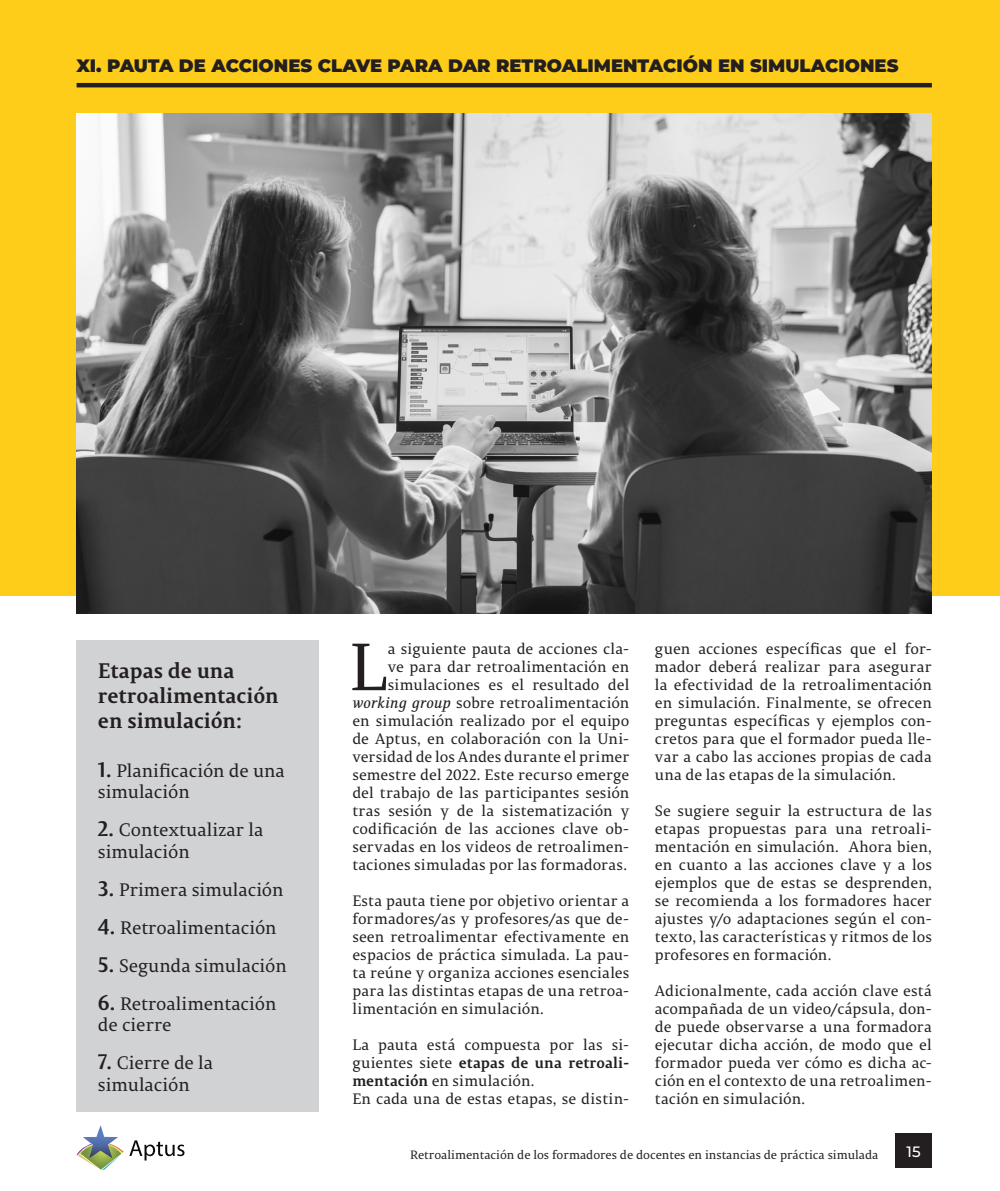
<style>
.page{position:relative;width:1000px;height:1191px;background:#fff}
.page>*{position:absolute;margin:0;border:0;box-sizing:border-box;transform-origin:0 0}
.t1{font:66.45px "Permian Serif Typeface";color:#231f20}
.t2{font:700 21px/25.2px "Permian Serif Typeface";color:#231f20}
.t3{font:18px/21.6px "Permian Serif Typeface";color:#231f20}
.CAPITULOS_2{font:100 18px "Montserrat";color:#231f20}
.t4{font:15px/18px "Permian Serif Typeface";letter-spacing:.005em;color:#231f20;text-align:justify}
.t5{font:100 15px "Montserrat";color:#fff}
.t6{font:12px "Permian Serif Typeface";color:#231f20}
.s1{font-weight:700;font-size:21px}
.s2{font-style:italic}
.s3{font-weight:700}
</style>
<div class="page">
<div style="left:894px;top:1133px;width:37px;height:34px;background:#231f20"></div>
<svg style="left:77px;top:1125px;width:107px;height:44px"></svg>
<div style="left:0;top:0;width:999px;height:595px;background:#fecd1a"></div>
<hr style="left:77px;top:83px;width:854px;height:4px;background:#231f20">
<div style="left:77px;top:640px;width:242px;height:472px;background:#d1d2d4"></div>
<img style="left:77px;top:114px;width:854px;height:499px">
<p class="CAPITULOS_2" style="left:77px;top:53px;width:823px">XI. PAUTA DE ACCIONES CLAVE PARA DAR RETROALIMENTACIÓN EN SIMULACIONES</p>
<p class="t2" style="left:98px;top:656px;width:182px">Etapas de una retroalimentación en simulación:</p>
<p class="t3" style="left:98px;top:758px;width:188px"><span class="s1">1.</span> Planificación de una simulación</p>
<p class="t3" style="left:98px;top:818px;width:167px"><span class="s1">2.</span> Contextualizar la simulación</p>
<p class="t3" style="left:98px;top:877px;width:187px"><span class="s1">3.</span> Primera simulación</p>
<p class="t3" style="left:98px;top:915px;width:180px"><span class="s1">4.</span> Retroalimentación</p>
<p class="t3" style="left:98px;top:953px;width:190px"><span class="s1">5.</span> Segunda simulación</p>
<p class="t3" style="left:98px;top:991px;width:180px"><span class="s1">6.</span> Retroalimentación de cierre</p>
<p class="t3" style="left:98px;top:1051px;width:117px"><span class="s1">7.</span> Cierre de la simulación</p>
<p class="t4" style="left:352px;top:639px;width:278px;text-align:right">a siguiente pauta de acciones cla-<br>ve para dar retroalimentación en simulaciones es el resultado del <span class="s2">working group</span> sobre retroalimentación en simulación realizado por el equipo de Aptus, en colaboración con la Uni&shy;versidad de los Andes durante el primer semestre del 2022. Este recurso emerge del trabajo de las participantes sesión tras sesión y de la sistematización y codificación de las acciones clave ob&shy;servadas en los videos de retroalimen&shy;taciones simuladas por las formadoras.</p>
<p class="t4" style="left:352px;top:891px;width:278px">Esta pauta tiene por objetivo orientar a formadores/as y profesores/as que de&shy;seen retroalimentar efectivamente en espacios de práctica simulada. La pau&shy;ta reúne y organiza acciones esenciales para las distintas etapas de una retroa&shy;limentación en simulación.</p>
<p class="t4" style="left:352px;top:1035px;width:278px">La pauta está compuesta por las si&shy;guientes siete <span class="s3">etapas de una retroali&shy;mentación</span> en simulación.</p>
<p class="t4" style="left:352px;top:1089px;width:278px">En cada una de estas etapas, se distin-</p>
<p class="t1" style="left:349px;top:615px;width:40px">L</p>
<p class="t4" style="left:654px;top:639px;width:278px">guen acciones específicas que el for&shy;mador deberá realizar para asegurar la efectividad de la retroalimentación en simulación. Finalmente, se ofrecen preguntas específicas y ejemplos con&shy;cretos para que el formador pueda lle&shy;var a cabo las acciones propias de cada una de las etapas de la simulación.</p>
<p class="t4" style="left:654px;top:801px;width:278px">Se sugiere seguir la estructura de las etapas propuestas para una retroali&shy;mentación en simulación. Ahora bien, en cuanto a las acciones clave y a los ejemplos que de estas se desprenden, se recomienda a los formadores hacer ajustes y/o adaptaciones según el con&shy;texto, las características y ritmos de los profesores en formación.</p>
<p class="t4" style="left:654px;top:981px;width:278px">Adicionalmente, cada acción clave está acompañada de un video/cápsula, don&shy;de puede observarse a una formadora ejecutar dicha acción, de modo que el formador pueda ver cómo es dicha ac&shy;ción en el contexto de una retroalimen&shy;tación en simulación.</p>
<p class="t6" style="left:410px;top:1145px;width:469px">Retroalimentación de los formadores de docentes en instancias de práctica simulada</p>
<p class="t5" style="left:906px;top:1141px;width:16px">15</p>
</div>
